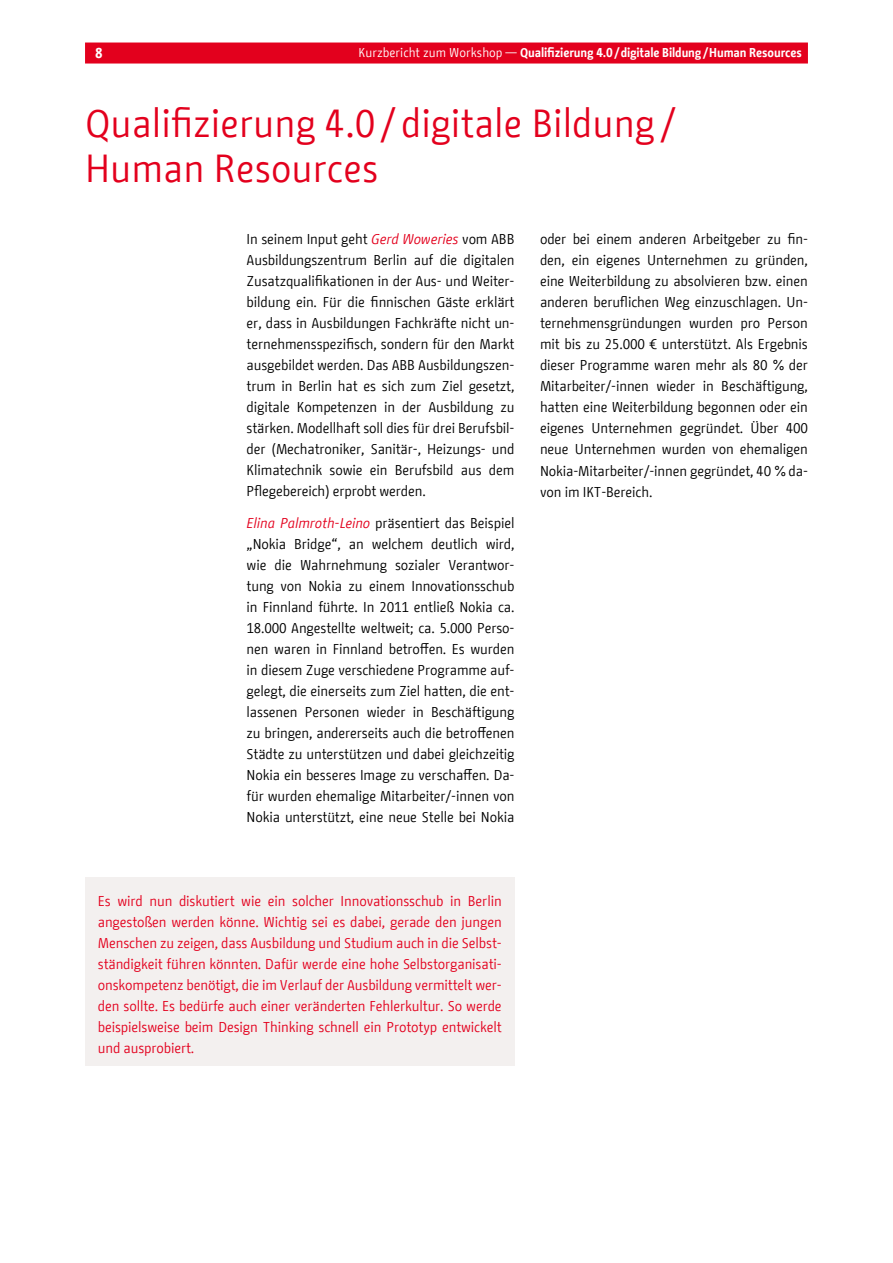
<style>
.page{position:relative;width:893px;height:1263px;background:#fff}
.page>*{position:absolute;margin:0;border:0;box-sizing:border-box;transform-origin:0 0}
.t1{font:39px/45px "BMF Change";color:#e3001d}
.t2{font:14.25px/21px "BMF Change";letter-spacing:-.01em;color:#000;text-align:justify}
.t3{font:14.25px/21px "BMF Change";letter-spacing:-.01em;color:#e3001d;text-align:justify}
.t4{font:700 14.25px "BMF Change";color:#fff}
.t5{font:700 12.75px "BMF Change";letter-spacing:-.01em;color:#fff}
.s1{font-weight:400}
.s2{font-style:italic;color:#e3001d}
</style>
<div class="page">
<div style="left:96px;top:43px;width:701px;height:21px;background:#e3001d"></div>
<div style="left:85px;top:877px;width:429px;height:189px;background:#f3f0ef"></div>
<p class="t4" style="left:95px;top:43px;width:9px">8</p>
<p class="t5" style="left:359px;top:43px;width:445px"><span class="s1">Kurzbericht zum Workshop —</span> Qualifizierung 4.0/digitale Bildung/Human Resources</p>
<h1 class="t1" style="left:85px;top:101px;width:593px">Qualifizierung 4.0 / digitale Bildung /<br>Human Resources</h1>
<p class="t2" style="left:247px;top:229px;width:269px">In seinem Input geht <span class="s2">Gerd Woweries</span> vom ABB Ausbildungszentrum Berlin auf die digitalen Zusatzqualifikationen in der Aus- und Weiter&shy;bildung ein. Für die finnischen Gäste erklärt er, dass in Ausbildungen Fachkräfte nicht un&shy;ternehmensspezifisch, sondern für den Markt ausgebildet werden. Das ABB Ausbildungszen&shy;trum in Berlin hat es sich zum Ziel gesetzt, digitale Kompetenzen in der Ausbildung zu stärken. Modellhaft soll dies für drei Berufsbil&shy;der (Mechatroniker, Sanitär-, Heizungs- und Klimatechnik sowie ein Berufsbild aus dem Pflegebereich) erprobt werden.</p>
<p class="t2" style="left:247px;top:512px;width:269px"><span class="s2">Elina Palmroth-Leino</span> präsentiert das Beispiel „Nokia Bridge“, an welchem deutlich wird, wie die Wahrnehmung sozialer Verantwor&shy;tung von Nokia zu einem Innovationsschub in Finnland führte. In 2011 entließ Nokia ca.<br>18.000 Angestellte weltweit; ca. 5.000 Perso&shy;nen waren in Finnland betroffen. Es wurden in diesem Zuge verschiedene Programme auf&shy;gelegt, die einerseits zum Ziel hatten, die ent&shy;lassenen Personen wieder in Beschäftigung zu bringen, andererseits auch die betroffenen Städte zu unterstützen und dabei gleichzeitig Nokia ein besseres Image zu verschaffen. Da&shy;für wurden ehemalige Mitarbeiter/-innen von Nokia unterstützt, eine neue Stelle bei Nokia</p>
<p class="t2" style="left:540px;top:229px;width:269px">oder bei einem anderen Arbeitgeber zu fin&shy;den, ein eigenes Unternehmen zu gründen, eine Weiterbildung zu absolvieren bzw. einen anderen beruflichen Weg einzuschlagen. Un&shy;ternehmensgründungen wurden pro Person mit bis zu 25.000 € unterstützt. Als Ergebnis dieser Programme waren mehr als 80 % der Mitarbeiter/-innen wieder in Beschäftigung, hatten eine Weiterbildung begonnen oder ein eigenes Unternehmen gegründet. Über 400 neue Unternehmen wurden von ehemaligen Nokia-Mitarbeiter/-innen gegründet, 40 % da&shy;von im IKT-Bereich.</p>
<p class="t3" style="left:98px;top:890px;width:405px">Es wird nun diskutiert wie ein solcher Innovationsschub in Berlin angestoßen werden könne. Wichtig sei es dabei, gerade den jungen Menschen zu zeigen, dass Ausbildung und Studium auch in die Selbst&shy;ständigkeit führen könnten. Dafür werde eine hohe Selbstorganisati&shy;onskompetenz benötigt, die im Verlauf der Ausbildung vermittelt wer&shy;den sollte. Es bedürfe auch einer veränderten Fehlerkultur. So werde beispielsweise beim Design Thinking schnell ein Prototyp entwickelt und ausprobiert.</p>
</div>
